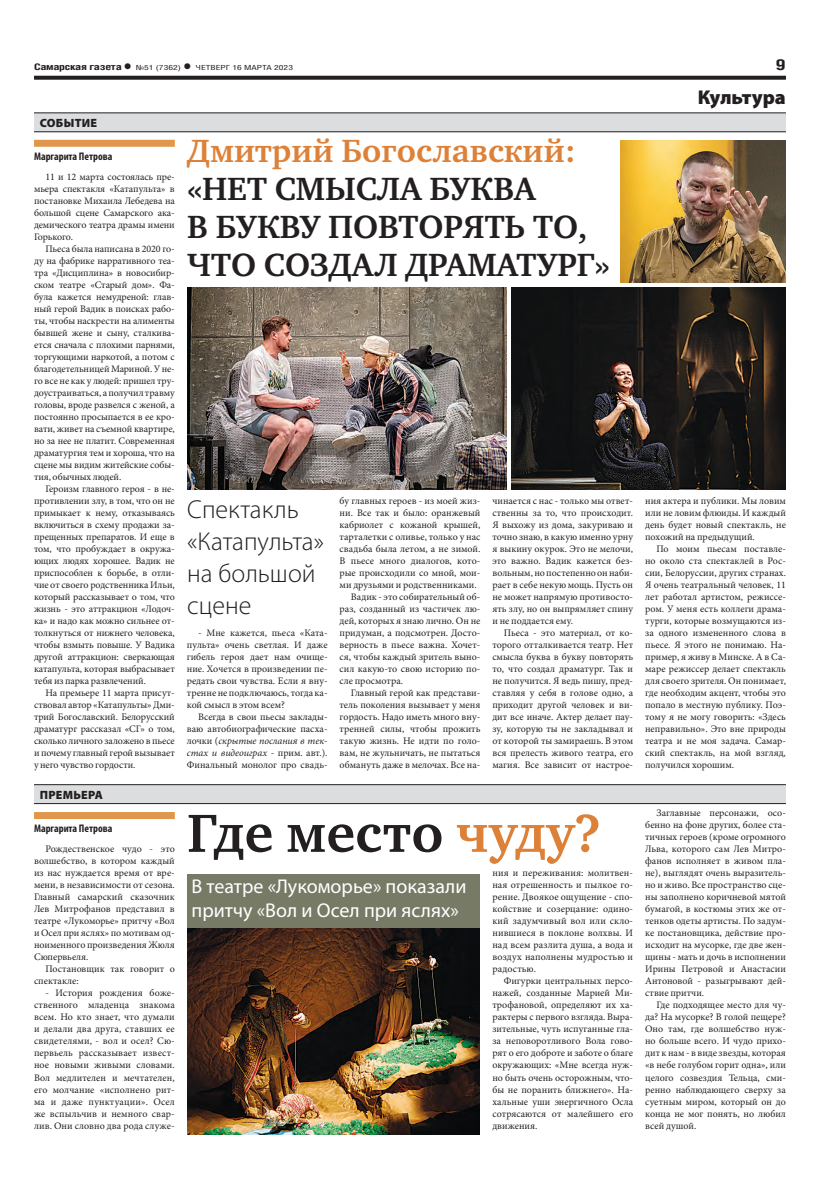
<style>
.page{position:relative;width:820px;height:1191px;background:#fff}
.page>*{position:absolute;margin:0;border:0;box-sizing:border-box;transform-origin:0 0}
.заголовок{font:700 55px "Charter C";color:#231f20}
.заголовок-2{font:700 33px/38px "Charter C";color:#231f20}
.подзаголовок__копия{font:300 26px/32px "Myriad Pro";color:#231f20}
.подзаголовок__копия-2{font:20px/24px "Myriad Pro";color:#fff}
.рубрика{font:900 20px "Myriad Pro";color:#231f20}
.t1{font:700 15px "Helios Cond";color:#231f20;scale:1.4 1}
.РУБРИКА{font:900 12px "Myriad Pro";letter-spacing:.02em;color:#231f20}
.АВТОР_цвет{font:700 condensed 11px "Myriad Pro";color:#231f20}
.ОСНОВНОЙ{font:10px/12px "Minion Pro";color:#231f20;text-align:justify}
.t2{font:700 9px "Helios Cond";letter-spacing:-.02em;color:#231f20;scale:1.4 1}
.t3{font:7px "Helios Cond";color:#231f20;scale:1.4 1}
.s1{font-size:16px}
.s2{font-weight:700;font-size:16px}
.s3{color:#de8138}
.s4{font-style:italic}
</style>
<div class="page">
<svg style="left:34px;top:76px;width:751px;height:4px;background:#322f2f"></svg>
<div style="left:34px;top:113px;width:751px;height:19px;background:#dcdddf"></div>
<hr style="left:34px;top:113px;width:751px;height:1px;background:#231f20">
<hr style="left:34px;top:131px;width:751px;height:1px;background:#231f20">
<div style="left:34px;top:785px;width:751px;height:19px;background:#dcdddf"></div>
<hr style="left:34px;top:784px;width:751px;height:1px;background:#231f20">
<hr style="left:34px;top:803px;width:751px;height:1px;background:#231f20">
<div style="left:34px;top:140px;width:141px;height:7px;background:#e0974d"></div>
<div style="left:34px;top:812px;width:141px;height:7px;background:#e0974d"></div>
<img style="left:187px;top:927px;width:292px;height:207px">
<img style="left:620px;top:140px;width:165px;height:142px">
<img style="left:187px;top:288px;width:319px;height:201px">
<div style="left:187px;top:874px;width:292px;height:53px;background:#777a65"></div>
<img style="left:511px;top:288px;width:274px;height:201px">
<p class="t2" style="left:34px;top:61px;width:71px">Самарская газета<span class="s1">•</span></p>
<p class="t3" style="left:136px;top:63px;width:114px">№51 (7362) <span class="s2">•</span> ЧЕТВЕРГ 16 МАРТА 2023</p>
<p class="t1" style="left:775px;top:55px;width:9px">9</p>
<p class="рубрика" style="left:697px;top:85px;width:90px">Культура</p>
<p class="РУБРИКА" style="left:40px;top:116px;width:59px">СОБЫТИЕ</p>
<p class="АВТОР_цвет" style="left:34px;top:150px;width:80px">Маргарита Петрова</p>
<p class="ОСНОВНОЙ" style="left:34px;top:171px;width:142px;text-indent:11px">11 и 12 марта состоялась пре&shy;мьера спектакля «Катапульта» в постановке Михаила Лебедева на большой сцене Самарского ака&shy;демического театра драмы имени Горького.</p>
<p class="ОСНОВНОЙ" style="left:34px;top:243px;width:142px;text-indent:11px">Пьеса была написана в 2020 го&shy;ду на фабрике нарративного теа&shy;тра «Дисциплина» в новосибир&shy;ском театре «Старый дом». Фа&shy;була кажется немудреной: глав&shy;ный герой Вадик в поисках рабо&shy;ты, чтобы наскрести на алименты бывшей жене и сыну, сталкива&shy;ется сначала с плохими парнями, торгующими наркотой, а потом с благодетельницей Мариной. У не&shy;го все не как у людей: пришел тру&shy;доустраиваться, а получил травму головы, вроде развелся с женой, а постоянно просыпается в ее кро&shy;вати, живет на съемной квартире, но за нее не платит. Современная драматургия тем и хороша, что на сцене мы видим житейские собы&shy;тия, обычных людей.</p>
<p class="ОСНОВНОЙ" style="left:34px;top:483px;width:142px;text-indent:11px">Героизм главного героя - в не&shy;противлении злу, в том, что он не примыкает к нему, отказываясь включиться в схему продажи за&shy;прещенных препаратов. И еще в том, что пробуждает в окружа&shy;ющих людях хорошее. Вадик не приспособлен к борьбе, в отли&shy;чие от своего родственника Ильи, который рассказывает о том, что жизнь - это аттракцион «Лодоч&shy;ка» и надо как можно сильнее от&shy;толкнуться от нижнего человека, чтобы взмыть повыше. У Вадика другой аттракцион: сверкающая катапульта, которая выбрасывает тебя из парка развлечений.</p>
<p class="ОСНОВНОЙ" style="left:34px;top:687px;width:142px;text-indent:11px">На премьере 11 марта присут&shy;ствовал автор «Катапульты» Дми&shy;трий Богославский. Белорусский драматург рассказал «СГ» о том, сколько личного заложено в пьесе и почему главный герой вызывает у него чувство гордости.</p>
<p class="РУБРИКА" style="left:40px;top:788px;width:65px">ПРЕМЬЕРА</p>
<p class="АВТОР_цвет" style="left:34px;top:822px;width:80px">Маргарита Петрова</p>
<p class="ОСНОВНОЙ" style="left:34px;top:843px;width:142px;text-indent:11px">Рождественское чудо - это волшебство, в котором каждый из нас нуждается время от вре&shy;мени, в независимости от сезона.<br>Главный самарский сказочник Лев Митрофанов представил в театре «Лукоморье» притчу «Вол и Осел при яслях» по мотивам од&shy;ноименного произведения Жюля Сюпервьеля.</p>
<p class="ОСНОВНОЙ" style="left:34px;top:963px;width:142px;text-indent:11px">Постановщик так говорит о спектакле:</p>
<p class="ОСНОВНОЙ" style="left:34px;top:987px;width:142px;text-indent:11px">- История рождения боже&shy;ственного младенца знакома всем. Но кто знает, что думали и делали два друга, ставших ее свидетелями, - вол и осел? Сю&shy;первьель рассказывает извест&shy;ное новыми живыми словами.<br>Вол медлителен и мечтателен, его молчание «исполнено рит&shy;ма и даже пунктуации». Осел же вспыльчив и немного свар&shy;лив. Они словно два рода служе-</p>
<p class="заголовок-2" style="left:187px;top:132px;width:424px"><span class="s3">Дмитрий Богославский: </span>«НЕТ СМЫСЛА БУКВА<br>В БУКВУ ПОВТОРЯТЬ ТО,<br>ЧТО СОЗДАЛ ДРАМАТУРГ»</p>
<p class="подзаголовок__копия" style="left:187px;top:493px;width:138px">Спектакль «Катапульта» на большой сцене</p>
<p class="ОСНОВНОЙ" style="left:187px;top:627px;width:142px;text-indent:11px">- Мне кажется, пьеса «Ката&shy;пульта» очень светлая. И даже гибель героя дает нам очище&shy;ние. Хочется в произведении пе&shy;редать свои чувства. Если я вну&shy;тренне не подключаюсь, тогда ка&shy;кой смысл в этом всем?</p>
<p class="ОСНОВНОЙ" style="left:187px;top:711px;width:142px;text-indent:11px">Всегда в свои пьесы заклады&shy;ваю автобиографические пасха&shy;лочки (<span class="s4">скрытые послания в тек&shy;стах и видеоиграх</span> - прим. авт.).<br>Финальный монолог про свадь-</p>
<p class="ОСНОВНОЙ" style="left:339px;top:495px;width:142px">бу главных героев - из моей жиз&shy;ни. Все так и было: оранжевый кабриолет с кожаной крышей, тарталетки с оливье, только у нас свадьба была летом, а не зимой.<br>В пьесе много диалогов, кото&shy;рые происходили со мной, мои&shy;ми друзьями и родственниками.</p>
<p class="ОСНОВНОЙ" style="left:339px;top:591px;width:142px;text-indent:11px">Вадик - это собирательный об&shy;раз, созданный из частичек лю&shy;дей, которых я знаю лично. Он не придуман, а подсмотрен. Досто&shy;верность в пьесе важна. Хочет&shy;ся, чтобы каждый зритель выно&shy;сил какую-то свою историю по&shy;сле просмотра.</p>
<p class="ОСНОВНОЙ" style="left:339px;top:687px;width:142px;text-indent:11px">Главный герой как представи&shy;тель поколения вызывает у меня гордость. Надо иметь много вну&shy;тренней силы, чтобы прожить такую жизнь. Не идти по голо&shy;вам, не жульничать, не пытаться обмануть даже в мелочах. Все на-</p>
<p class="ОСНОВНОЙ" style="left:492px;top:495px;width:142px">чинается с нас - только мы ответ&shy;ственны за то, что происходит.<br>Я выхожу из дома, закуриваю и точно знаю, в какую именно урну я выкину окурок. Это не мелочи, это важно. Вадик кажется без&shy;вольным, но постепенно он наби&shy;рает в себе некую мощь. Пусть он не может напрямую противосто&shy;ять злу, но он выпрямляет спину и не поддается ему.</p>
<p class="ОСНОВНОЙ" style="left:492px;top:627px;width:142px;text-indent:11px">Пьеса - это материал, от ко&shy;торого отталкивается театр. Нет смысла буква в букву повторять то, что создал драматург. Так и не получится. Я ведь пишу, пред&shy;ставляя у себя в голове одно, а приходит другой человек и ви&shy;дит все иначе. Актер делает пау&shy;зу, которую ты не закладывал и от которой ты замираешь. В этом вся прелесть живого театра, его магия. Все зависит от настрое-</p>
<p class="ОСНОВНОЙ" style="left:645px;top:495px;width:142px">ния актера и публики. Мы ловим или не ловим флюиды. И каждый день будет новый спектакль, не похожий на предыдущий.</p>
<p class="ОСНОВНОЙ" style="left:645px;top:543px;width:142px;text-indent:11px">По моим пьесам поставле&shy;но около ста спектаклей в Рос&shy;сии, Белоруссии, других странах.<br>Я очень театральный человек, 11 лет работал артистом, режиссе&shy;ром. У меня есть коллеги драма&shy;турги, которые возмущаются из&shy;за одного измененного слова в пьесе. Я этого не понимаю. На&shy;пример, я живу в Минске. А в Са&shy;маре режиссер делает спектакль для своего зрителя. Он понимает, где необходим акцент, чтобы это попало в местную публику. Поэ&shy;тому я не могу говорить: «Здесь неправильно». Это вне природы театра и не моя задача. Самар&shy;ский спектакль, на мой взгляд, получился хорошим.</p>
<p class="заголовок" style="left:187px;top:803px;width:415px">Где место <span class="s3">чуду?</span></p>
<p class="подзаголовок__копия-2" style="left:191px;top:874px;width:276px">В театре «Лукоморье» показали притчу «Вол и Осел при яслях»</p>
<p class="ОСНОВНОЙ" style="left:492px;top:867px;width:142px">ния и переживания: молитвен&shy;ная отрешенность и пылкое го&shy;рение. Двоякое ощущение - спо&shy;койствие и созерцание: одино&shy;кий задумчивый вол или скло&shy;нившиеся в поклоне волхвы. И над всем разлита душа, а вода и воздух наполнены мудростью и радостью.</p>
<p class="ОСНОВНОЙ" style="left:492px;top:975px;width:142px;text-indent:11px">Фигурки центральных персо&shy;нажей, созданные Марией Ми&shy;трофановой, определяют их ха&shy;рактеры с первого взгляда. Выра&shy;зительные, чуть испуганные гла&shy;за неповоротливого Вола гово&shy;рят о его доброте и заботе о благе окружающих: «Мне всегда нуж&shy;но быть очень осторожным, что&shy;бы не поранить ближнего». На&shy;хальные уши энергичного Осла сотрясаются от малейшего его движения.</p>
<p class="ОСНОВНОЙ" style="left:645px;top:807px;width:142px;text-indent:11px">Заглавные персонажи, осо&shy;бенно на фоне других, более ста&shy;тичных героев (кроме огромного Льва, которого сам Лев Митро&shy;фанов исполняет в живом пла&shy;не), выглядят очень выразитель&shy;но и живо. Все пространство сце&shy;ны заполнено коричневой мятой бумагой, в костюмы этих же от&shy;тенков одеты артисты. По задум&shy;ке постановщика, действие про&shy;исходит на мусорке, где две жен&shy;щины - мать и дочь в исполнении Ирины Петровой и Анастасии Антоновой - разыгрывают дей&shy;ствие притчи.</p>
<p class="ОСНОВНОЙ" style="left:645px;top:999px;width:142px;text-indent:11px">Где подходящее место для чу&shy;да? На мусорке? В голой пещере?<br>Оно там, где волшебство нуж&shy;но больше всего. И чудо прихо&shy;дит к нам - в виде звезды, которая «в небе голубом горит одна», или целого созвездия Тельца, сми&shy;ренно наблюдающего сверху за суетным миром, который он до конца не мог понять, но любил всей душой.</p>
</div>
